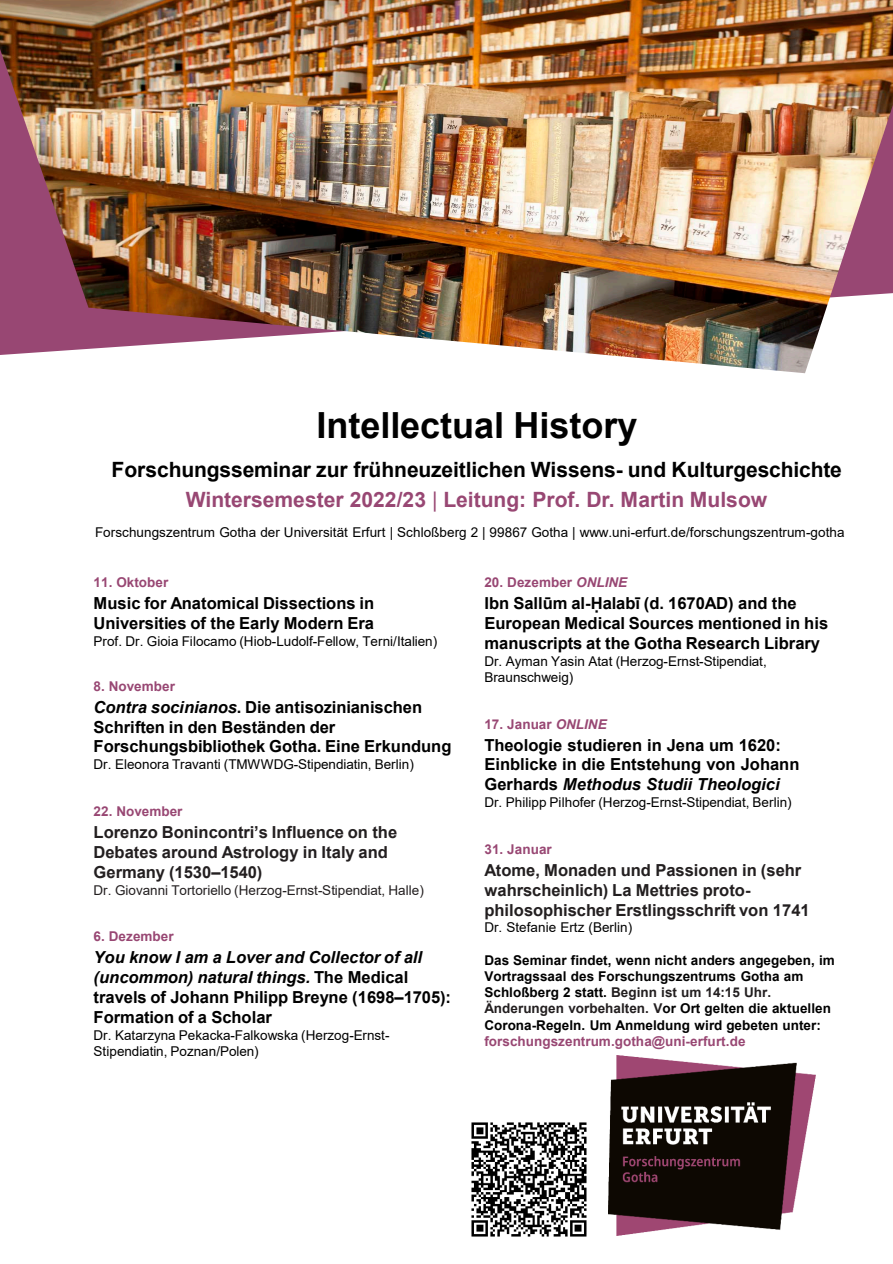
<style>
.page{position:relative;width:893px;height:1264px;background:#fff}
.page>*{position:absolute;margin:0;border:0;box-sizing:border-box;transform-origin:0 0}
.t1{font:700 36px "Arial";color:#000}
.t2{font:700 21px/29.8px "Arial";letter-spacing:-.005em;color:#000;text-align:center}
.t3{font:700 16.5px/19.8px "Arial";color:#000}
.t4{font:700 16.5px/19.8px "Arial";color:#231f20}
.t5{font:13.5px/16.2px "Arial";color:#000}
.t6{font:700 13.5px/16.2px "Arial";color:#000}
.t7{font:700 13.5px "Arial";color:#984773}
.t8{font:13.5px "Arial";color:#231f20}
.s1{color:#984773}
.s2{font-weight:400;color:#984773}
.s3{font-style:italic}
.s4{color:#231f20}
</style>
<div class="page">
<img style="left:608px;top:1055px;width:207px;height:180px">
<img style="left:0;top:0;width:892px;height:373px">
<img style="left:471px;top:1122px;width:116px;height:115px">
<p class="t1" style="left:316px;top:400px;width:322px">Intellectual History</p>
<p class="t2" style="left:112px;top:455px;width:731px">Forschungsseminar zur frühneuzeitlichen Wissens- und Kulturgeschichte<br><span class="s1">Wintersemester 2022/23</span> <span class="s2">|</span> <span class="s1">Leitung: Prof. Dr. Martin Mulsow</span></p>
<p class="t5" style="left:95px;top:524px;width:751px">Forschungszentrum Gotha der Universität Erfurt | Schloßberg 2 | 99867 Gotha | www.uni-erfurt.de/forschungszentrum-gotha</p>
<p class="t7" style="left:94px;top:572px;width:76px">11. Oktober</p>
<p class="t3" style="left:94px;top:593px;width:282px">Music for Anatomical Dissections in<br>Universities of the Early Modern Era</p>
<p class="t5" style="left:94px;top:633px;width:345px">Prof. Dr. Gioia Filocamo (Hiob-Ludolf-Fellow, Terni/Italien)</p>
<p class="t7" style="left:94px;top:676px;width:83px">8. November</p>
<p class="t3" style="left:94px;top:697px;width:359px"><span class="s3">Contra socinianos</span>. Die antisozinianischen<br>Schriften in den Beständen der<br>Forschungsbibliothek Gotha. Eine Erkundung</p>
<p class="t5" style="left:94px;top:756px;width:322px">Dr. Eleonora Travanti (TMWWDG-Stipendiatin, Berlin)</p>
<p class="t7" style="left:94px;top:801px;width:90px">22. November</p>
<p class="t4" style="left:94px;top:822px;width:305px">Lorenzo Bonincontri’s Influence on the<br>Debates around Astrology in Italy and<br>Germany (1530–1540)</p>
<p class="t8" style="left:94px;top:880px;width:332px">Dr. Giovanni Tortoriello (Herzog-Ernst-Stipendiat, Halle)</p>
<p class="t7" style="left:94px;top:926px;width:82px">6. Dezember</p>
<p class="t3" style="left:94px;top:947px;width:359px"><span class="s3">You know I am a Lover and Collector of all (uncommon) natural things.</span> The Medical travels of Johann Philipp Breyne (1698–1705):<br>Formation of a Scholar</p>
<p class="t5" style="left:94px;top:1026px;width:297px">Dr. Katarzyna Pekacka-Falkowska (Herzog-Ernst-<br>Stipendiatin, Poznan/Polen)</p>
<p class="t7" style="left:484px;top:572px;width:144px">20. Dezember <span class="s3">ONLINE</span></p>
<p class="t3" style="left:484px;top:593px;width:345px">Ibn Sallūm al-Ḥalabī (d. 1670AD) and the<br>European Medical Sources mentioned in his manuscripts at the Gotha Research Library</p>
<p class="t5" style="left:484px;top:652px;width:284px">Dr. Ayman Yasin Atat (Herzog-Ernst-Stipendiat,<br>Braunschweig)</p>
<p class="t7" style="left:484px;top:714px;width:124px">17. Januar <span class="s3">ONLINE</span></p>
<p class="t3" style="left:484px;top:735px;width:316px">Theologie studieren in Jena um 1620:<br>Einblicke in die Entstehung von Johann<br>Gerhards <span class="s3">Methodus Studii Theologici</span></p>
<p class="t5" style="left:484px;top:794px;width:309px">Dr. Philipp Pilhofer (Herzog-Ernst-Stipendiat, Berlin)</p>
<p class="t7" style="left:484px;top:839px;width:69px">31. Januar</p>
<p class="t4" style="left:484px;top:860px;width:327px">Atome, Monaden und Passionen in (sehr wahrscheinlich) La Mettries proto&shy;philosophischer Erstlingsschrift von 1741</p>
<p class="t5" style="left:484px;top:919px;width:149px">Dr. Stefanie Ertz (Berlin)</p>
<p class="t6" style="left:484px;top:951px;width:352px">Das Seminar findet, wenn nicht anders angegeben, im Vortragssaal des Forschungszentrums Gotha am Schloßberg 2 statt. <span class="s4">Beginn ist um 14:15 Uhr.<br>Änderungen vorbehalten. V</span>or Ort gelten die aktuellen Corona-Regeln. Um Anmeldung wird gebeten unter:</p>
<p class="t7" style="left:484px;top:1031px;width:262px">forschungszentrum.gotha@uni-erfurt.de</p>
</div>
